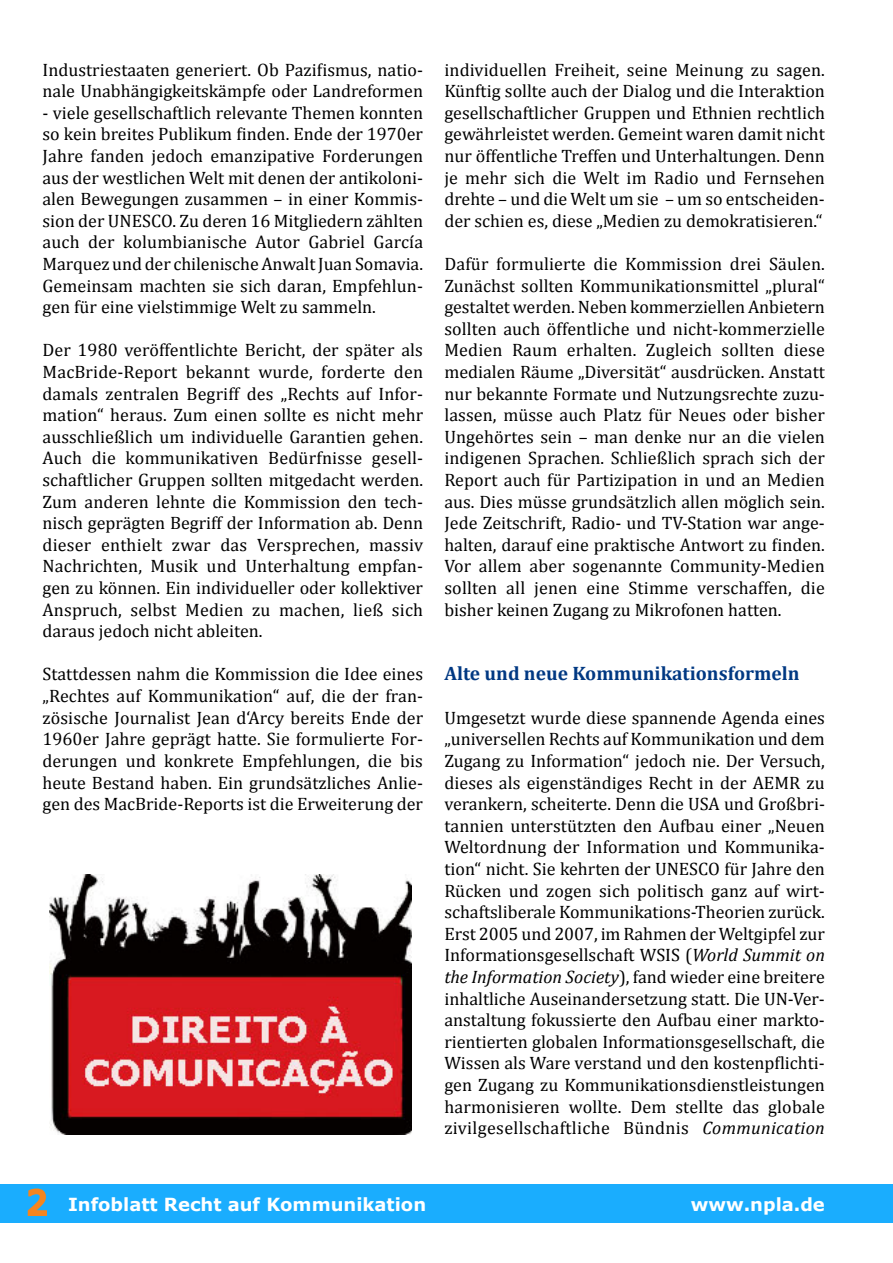
<style>
.page{position:relative;width:893px;height:1263px;background:#fff}
.page>*{position:absolute;margin:0;border:0;box-sizing:border-box;transform-origin:0 0}
.t1{font:700 19.5px "Cambria";color:#003882}
.t2{font:18px/21.6px "Cambria";color:#000;text-align:justify}
.t3{font:700 18px "Verdana";color:#fff}
.s1{font-style:italic}
.s2{font-weight:400;font-size:33px;color:#f4851f}
</style>
<div class="page">
<img style="left:50px;top:875px;width:361px;height:259px">
<div style="left:0;top:1184px;width:893px;height:38px;background:#1aadfe"></div>
<svg style="left:27px;top:1188px;width:20px;height:28px"></svg>
<p class="t2" style="left:43px;top:59px;width:382px">Industriestaaten generiert. Ob Pazifismus, natio&shy;nale Unabhängigkeitskämpfe oder Landreformen</p>
<p class="t2" style="left:43px;top:102px;width:382px">- viele gesellschaftlich relevante Themen konnten so kein breites Publikum finden. Ende der 1970er Jahre fanden jedoch emanzipative Forderungen aus der westlichen Welt mit denen der antikoloni&shy;alen Bewegungen zusammen – in einer Kommis&shy;sion der UNESCO. Zu deren 16 Mitgliedern zählten auch der kolumbianische Autor Gabriel García Marquez und der chilenische Anwalt Juan Somavia.<br>Gemeinsam machten sie sich daran, Empfehlun&shy;gen für eine vielstimmige Welt zu sammeln.</p>
<p class="t2" style="left:43px;top:339px;width:382px">Der 1980 veröffentlichte Bericht, der später als MacBride-Report bekannt wurde, forderte den damals zentralen Begriff des „Rechts auf Infor&shy;mation“ heraus. Zum einen sollte es nicht mehr ausschließlich um individuelle Garantien gehen.<br>Auch die kommunikativen Bedürfnisse gesell&shy;schaftlicher Gruppen sollten mitgedacht werden.<br>Zum anderen lehnte die Kommission den tech&shy;nisch geprägten Begriff der Information ab. Denn dieser enthielt zwar das Versprechen, massiv Nachrichten, Musik und Unterhaltung empfan&shy;gen zu können. Ein individueller oder kollektiver Anspruch, selbst Medien zu machen, ließ sich daraus jedoch nicht ableiten.</p>
<p class="t2" style="left:43px;top:663px;width:382px">Stattdessen nahm die Kommission die Idee eines „Rechtes auf Kommunikation“ auf, die der fran&shy;zösische Journalist Jean d‘Arcy bereits Ende der 1960er Jahre geprägt hatte. Sie formulierte For&shy;derungen und konkrete Empfehlungen, die bis heute Bestand haben. Ein grundsätzliches Anlie&shy;gen des MacBride-Reports ist die Erweiterung der</p>
<p class="t2" style="left:444px;top:59px;width:382px">individuellen Freiheit, seine Meinung zu sagen.<br>Künftig sollte auch der Dialog und die Interaktion gesellschaftlicher Gruppen und Ethnien rechtlich gewährleistet werden. Gemeint waren damit nicht nur öffentliche Treffen und Unterhaltungen. Denn je mehr sich die Welt im Radio und Fernsehen drehte – und die Welt um sie – um so entscheiden&shy;der schien es, diese „Medien zu demokratisieren.“</p>
<p class="t2" style="left:444px;top:253px;width:382px">Dafür formulierte die Kommission drei Säulen.<br>Zunächst sollten Kommunikationsmittel „plural“ gestaltet werden. Neben kommerziellen Anbietern sollten auch öffentliche und nicht-kommerzielle Medien Raum erhalten. Zugleich sollten diese medialen Räume „Diversität“ ausdrücken. Anstatt nur bekannte Formate und Nutzungsrechte zuzu&shy;lassen, müsse auch Platz für Neues oder bisher Ungehörtes sein – man denke nur an die vielen indigenen Sprachen. Schließlich sprach sich der Report auch für Partizipation in und an Medien aus. Dies müsse grundsätzlich allen möglich sein.<br>Jede Zeitschrift, Radio- und TV-Station war ange&shy;halten, darauf eine praktische Antwort zu finden.<br>Vor allem aber sogenannte Community-Medien sollten all jenen eine Stimme verschaffen, die bisher keinen Zugang zu Mikrofonen hatten.</p>
<p class="t1" style="left:444px;top:660px;width:357px">Alte und neue Kommunikationsformeln</p>
<p class="t2" style="left:444px;top:707px;width:382px">Umgesetzt wurde diese spannende Agenda eines „universellen Rechts auf Kommunikation und dem Zugang zu Information“ jedoch nie. Der Versuch, dieses als eigenständiges Recht in der AEMR zu verankern, scheiterte. Denn die USA und Großbri&shy;tannien unterstützten den Aufbau einer „Neuen Weltordnung der Information und Kommunika&shy;tion“ nicht. Sie kehrten der UNESCO für Jahre den Rücken und zogen sich politisch ganz auf wirt&shy;schaftsliberale Kommunikations-Theorien zurück.<br>Erst 2005 und 2007, im Rahmen der Weltgipfel zur Informationsgesellschaft WSIS (<span class="s1">World Summit on the Information Society</span>), fand wieder eine breitere inhaltliche Auseinandersetzung statt. Die UN-Ver&shy;anstaltung fokussierte den Aufbau einer markto&shy;rientierten globalen Informationsgesellschaft, die Wissen als Ware verstand und den kostenpflichti&shy;gen Zugang zu Kommunikationsdienstleistungen harmonisieren wollte. Dem stellte das globale zivilgesellschaftliche Bündnis <span class="s1">Communication</span></p>
<p class="t3" style="left:27px;top:1192px;width:401px"><span class="s2">2</span> Infoblatt Recht auf Kommunikation</p>
<p class="t3" style="left:691px;top:1192px;width:135px">www.npla.de</p>
</div>
